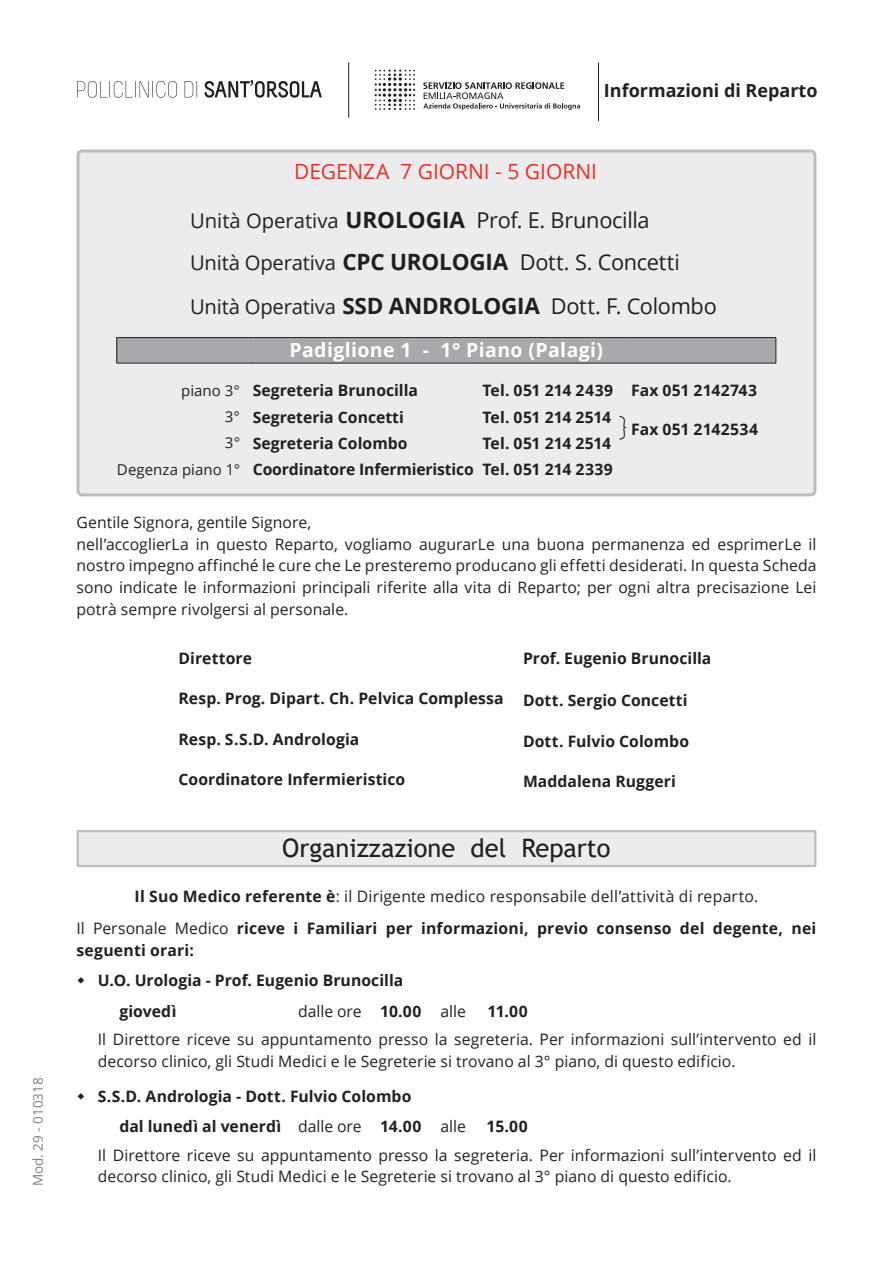
<style>
.page{position:relative;width:893px;height:1263px;background:#fff}
.page>*{position:absolute;margin:0;border:0;box-sizing:border-box;transform-origin:0 0}
.t1{font:200 30px "Dosis";color:#231f20}
.t2{font:25.5px "Trebuchet MS";color:#231f20}
.t3{font:21.75px/42.5px "Open Sans";letter-spacing:-.015em;color:#231f20}
.t4{font:21px "Open Sans";color:#ee2e22}
.t5{font:20.25px "Open Sans";letter-spacing:-.01em;color:#231f20}
.t6{font:700 19.5px "Open Sans";letter-spacing:.02em;color:#fff}
.t7{font:700 18px "Open Sans";color:#231f20}
.t8{font:15.75px/21.8px "Open Sans";letter-spacing:.005em;color:#231f20}
.t9{font:700 15.75px/26.2px "Open Sans";letter-spacing:.005em;color:#231f20}
.t10{font:15px/26.4px "Open Sans";letter-spacing:.005em;color:#231f20;text-align:right}
.t11{font:13.5px "Open Sans";color:#808285}
.s1{font-size:20.25px}
.s2{font-weight:700;font-size:22.5px}
.s3{font-size:21.75px}
.s4{font-weight:400}
.s5{font-weight:700}
</style>
<div class="page">
<svg style="left:375px;top:70px;width:40px;height:40px"></svg>
<svg style="left:423px;top:82px;width:157px;height:28px"></svg>
<hr style="left:598px;top:63px;width:1px;height:58px;background:#231f20">
<svg style="left:77px;top:81px;width:20px;height:17px"></svg>
<svg style="left:109px;top:81px;width:14px;height:17px"></svg>
<svg style="left:135px;top:81px;width:42px;height:17px"></svg>
<svg style="left:185px;top:81px;width:13px;height:16px"></svg>
<svg style="left:205px;top:80px;width:117px;height:18px"></svg>
<hr style="left:348px;top:62px;width:1px;height:56px;background:#231f20">
<div style="left:78px;top:151px;width:737px;height:344px;background:#ececee;border-radius:4px"></div>
<div style="left:117px;top:338px;width:659px;height:25px;background:#a8a9ad"></div>
<hr style="left:117px;top:337px;width:132px;height:1px;background:#231f20">
<svg style="left:117px;top:338px;width:1px;height:25px"></svg>
<hr style="left:249px;top:337px;width:229px;height:1px;background:#231f20">
<hr style="left:478px;top:337px;width:149px;height:1px;background:#231f20">
<hr style="left:627px;top:337px;width:149px;height:1px;background:#231f20">
<svg style="left:776px;top:338px;width:1px;height:25px"></svg>
<hr style="left:117px;top:363px;width:132px;height:1px;background:#231f20">
<hr style="left:249px;top:363px;width:229px;height:1px;background:#231f20">
<hr style="left:478px;top:363px;width:149px;height:1px;background:#231f20">
<hr style="left:627px;top:363px;width:149px;height:1px;background:#231f20">
<div style="left:77px;top:149px;width:739px;height:347px;border:3px solid #bcbdc0;border-radius:4px"></div>
<div style="left:78px;top:831px;width:737px;height:35px;background:#ececee"></div>
<div style="left:77px;top:830px;width:739px;height:37px;border:2px solid #bcbdc0"></div>
<p class="t11" style="left:29px;top:1186px;width:110px;rotate:-90deg">Mod. 29 - 010318</p>
<p class="t7" style="left:604px;top:78px;width:215px">Informazioni di Reparto</p>
<h3 class="t4" style="left:294px;top:157px;width:304px">DEGENZA 7 GIORNI - 5 GIORNI</h3>
<h3 class="t3" style="left:190px;top:198px;width:491px"><span class="s1">Unità Operativa</span> <span class="s2">UROLOGIA</span> Prof. E. Brunocilla<br><span class="s1">Unità Operativa</span> <span class="s2">CPC UROLOGIA</span> Dott. S. Concetti</h3>
<p class="t5" style="left:190px;top:293px;width:528px">Unità Operativa <span class="s2">SSD ANDROLOGIA</span> <span class="s3">Dott. F. Colombo</span></p>
<p class="t6" style="left:289px;top:336px;width:315px">Padiglione 1 - 1° Piano (Palagi)</p>
<p class="t10" style="left:117px;top:377px;width:125px">piano 3°<br>3°<br>3°<br>Degenza piano 1°</p>
<p class="t9" style="left:253px;top:377px;width:223px">Segreteria Brunocilla<br>Segreteria Concetti<br>Segreteria Colombo<br>Coordinatore Infermieristico</p>
<p class="t9" style="left:482px;top:377px;width:132px;text-align:justify">Tel. 051 214 2439<br>Tel. 051 214 2514<br>Tel. 051 214 2514<br>Tel. 051 214 2339</p>
<p class="t9" style="left:631px;top:377px;width:127px">Fax 051 2142743</p>
<h1 class="t1" style="left:619px;top:408px;width:10px">}</h1>
<p class="t9" style="left:631px;top:415px;width:128px">Fax 051 2142534</p>
<p class="t8" style="left:77px;top:511px;width:741px">Gentile Signora, gentile Signore,<br>nell’accoglierLa in questo Reparto, vogliamo augurarLe una buona permanenza ed esprimerLe il nostro impegno affinché le cure che Le presteremo producano gli effetti desiderati. In questa Scheda sono indicate le informazioni principali riferite alla vita di Reparto; per ogni altra precisazione Lei potrà sempre rivolgersi al personale.</p>
<p class="t9" style="left:179px;top:645px;width:75px">Direttore</p>
<p class="t9" style="left:523px;top:645px;width:190px">Prof. Eugenio Brunocilla</p>
<p class="t9" style="left:179px;top:685px;width:510px">Resp. Prog. Dipart. Ch. Pelvica Complessa Dott. Sergio Concetti</p>
<p class="t9" style="left:179px;top:725px;width:182px">Resp. S.S.D. Andrologia</p>
<p class="t9" style="left:523px;top:727px;width:168px">Dott. Fulvio Colombo</p>
<p class="t9" style="left:179px;top:766px;width:228px">Coordinatore Infermieristico</p>
<p class="t9" style="left:523px;top:768px;width:154px">Maddalena Ruggeri</p>
<h2 class="t2" style="left:282px;top:832px;width:330px">Organizzazione del Reparto</h2>
<p class="t9" style="left:77px;top:880px;width:741px;line-height:32px;text-align:center">Il Suo Medico referente è<span class="s4">: il Dirigente medico responsabile dell’attività di reparto.<br>Il Personale Medico</span> riceve i Familiari per informazioni, previo consenso del degente, nei</p>
<p class="t9" style="left:77px;top:937px;width:119px">seguenti orari:</p>
<p class="t9" style="left:98px;top:967px;width:307px">U.O. Urologia - Prof. Eugenio Brunocilla</p>
<p class="t9" style="left:119px;top:997px;width:59px">giovedì</p>
<p class="t8" style="left:298px;top:1000px;width:169px">dalle ore <span class="s5">10.00</span> alle</p>
<p class="t9" style="left:487px;top:997px;width:42px">11.00</p>
<p class="t8" style="left:98px;top:1028px;width:720px">Il Direttore riceve su appuntamento presso la segreteria. Per informazioni sull’intervento ed il decorso clinico, gli Studi Medici e le Segreterie si trovano al 3° piano, di questo edificio.</p>
<p class="t9" style="left:119px;top:1080px;width:348px;line-height:30.8px;text-indent:-22px">S.S.D. Andrologia - Dott. Fulvio Colombo<br>dal lunedì al venerdì <span class="s4">dalle ore</span> 14.00 <span class="s4">alle</span></p>
<p class="t9" style="left:487px;top:1113px;width:43px">15.00</p>
<p class="t8" style="left:98px;top:1143px;width:720px">Il Direttore riceve su appuntamento presso la segreteria. Per informazioni sull’intervento ed il</p>
<p class="t8" style="left:98px;top:1165px;width:635px">decorso clinico, gli Studi Medici e le Segreterie si trovano al 3° piano di questo edificio.</p>
</div>
